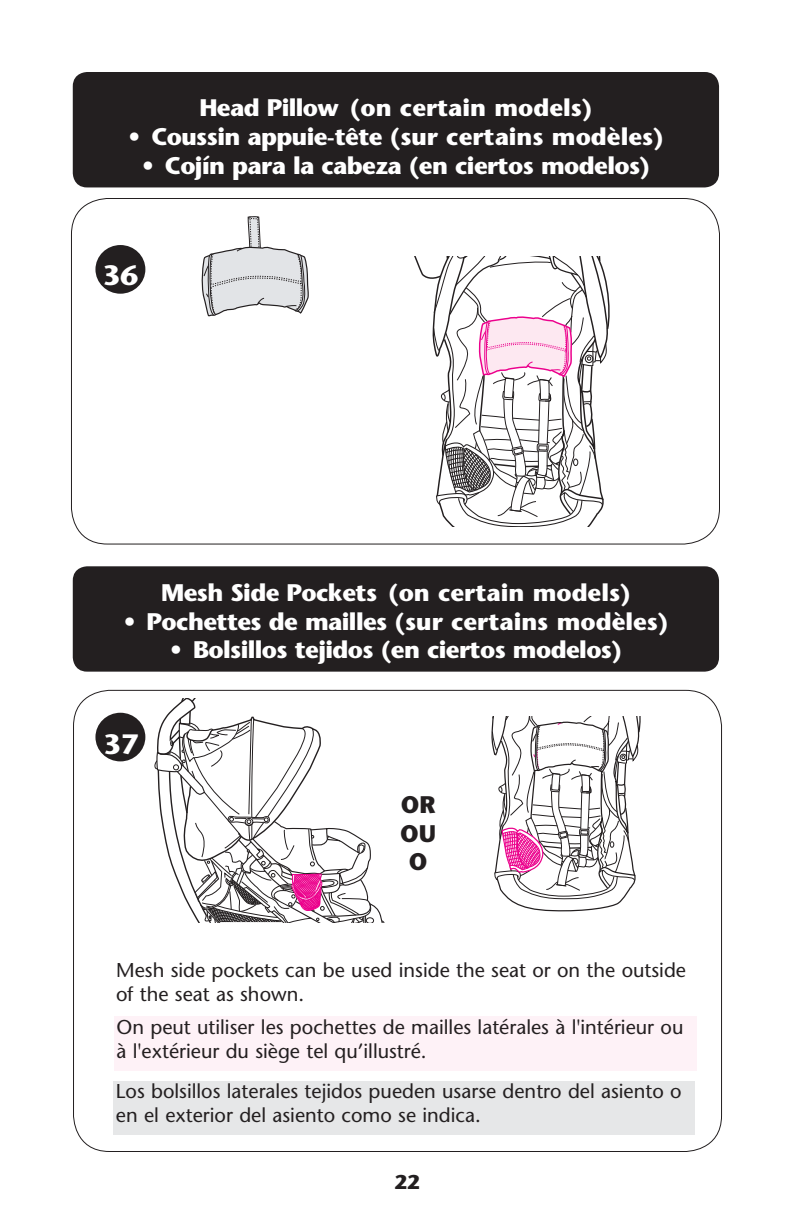
<style>
.page{position:relative;width:792px;height:1224px;background:#fff}
.page>*{position:absolute;margin:0;border:0;box-sizing:border-box;transform-origin:0 0}
.t1{font:700 28px "Stone Sans";color:#fff}
.t2{font:700 24px "Stone Sans";letter-spacing:-.025em;color:#fff}
.t3{font:700 24px "Stone Sans";color:#fff}
.t4{font:700 24px/28.8px "Stone Sans";color:#231f20;text-align:center}
.t5{font:20px/24px "Stone Sans";color:#231f20}
.t6{font:700 20px "Stone Sans";color:#231f20}
</style>
<div class="page">
<svg style="left:414px;top:256px;width:195px;height:270px"></svg>
<div style="left:95px;top:245px;width:50px;height:49px;background:#231f20;border-radius:50%"></div>
<div style="left:73px;top:72px;width:646px;height:115px;background:#231f20;border-radius:14px"></div>
<svg style="left:202px;top:216px;width:107px;height:100px"></svg>
<div style="left:73px;top:566px;width:646px;height:106px;background:#231f20;border-radius:14px"></div>
<svg style="left:155px;top:699px;width:229px;height:224px"></svg>
<svg style="left:491px;top:717px;width:149px;height:195px"></svg>
<div style="left:95px;top:713px;width:50px;height:48px;background:#231f20;border-radius:50%"></div>
<div style="left:114px;top:1017px;width:583px;height:54px;background:#fef2f7"></div>
<div style="left:114px;top:1081px;width:581px;height:53px;background:#e6e7e8"></div>
<p class="t3" style="left:199px;top:98px;width:395px">Head Pillow (on certain models)</p>
<p class="t3" style="left:128px;top:127px;width:537px">• Coussin appuie-tête (sur certains modèles)</p>
<p class="t2" style="left:142px;top:156px;width:510px">• Cojín para la cabeza (en ciertos modelos)</p>
<h1 class="t1" style="left:103px;top:264px;width:37px">36</h1>
<p class="t2" style="left:161px;top:583px;width:471px">Mesh Side Pockets (on certain models)</p>
<p class="t2" style="left:123px;top:612px;width:547px">• Pochettes de mailles (sur certains modèles)</p>
<p class="t2" style="left:170px;top:641px;width:454px">• Bolsillos tejidos (en ciertos modelos)</p>
<h1 class="t1" style="left:104px;top:733px;width:37px">37</h1>
<p class="t4" style="left:400px;top:792px;width:37px">OR<br>OU<br>O</p>
<p class="t5" style="left:116px;top:960px;width:571px">Mesh side pockets can be used inside the seat or on the outside of the seat as shown.</p>
<p class="t5" style="left:116px;top:1017px;width:568px">On peut utiliser les pochettes de mailles latérales à l'intérieur ou à l'extérieur du siège tel qu’illustré.</p>
<p class="t5" style="left:116px;top:1081px;width:567px">Los bolsillos laterales tejidos pueden usarse dentro del asiento o en el exterior del asiento como se indica.</p>
<p class="t6" style="left:394px;top:1175px;width:27px">22</p>
</div>
